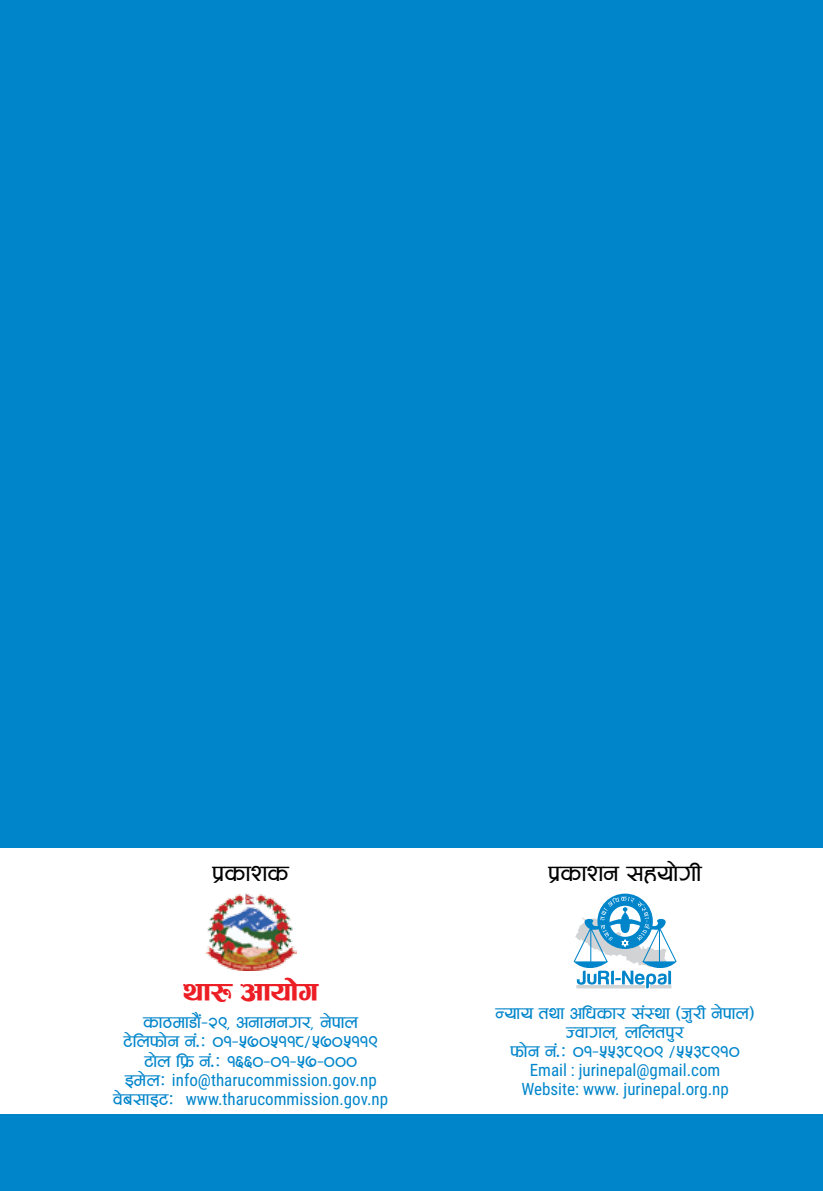
<style>
.page{position:relative;width:823px;height:1191px;background:#fff}
.page>*{position:absolute;margin:0;border:0;box-sizing:border-box;transform-origin:0 0}
.t1{font:34px "Ganess";color:#ed1d24}
.t2{font:29.4px "Aakriti CK";color:#000}
.t3{font:22px/19px "Aakriti CK";color:#0085cb;text-align:center}
.t4{font:17px/19px "Roboto Condensed";color:#0085cb;text-align:center}
.s1{font-family:"Aakriti CK";font-size:22px}
</style>
<div class="page">
<div style="left:0;top:0;width:822px;height:1191px;background:#0085cb"></div>
<div style="left:0;top:848px;width:822px;height:266px;background:#fff"></div>
<svg style="left:573px;top:893px;width:103px;height:95px"></svg>
<img style="left:205px;top:893px;width:91px;height:77px">
<svg style="left:822px;top:312px;width:1px;height:16px"></svg>
<h2 class="t2" style="left:212px;top:857px;width:78px">k|sfzs</h2>
<h2 class="t2" style="left:548px;top:857px;width:155px">k|sfzg ;xof]uL</h2>
<h1 class="t1" style="left:183px;top:976px;width:137px">yf? cfof]u</h1>
<p class="t3" style="left:123px;top:1012px;width:256px">sf7df8f}+–@(, cgfdgu/, g]kfn<br>6]lnkmf]g g+=M )!–%&amp;)%!!*÷%&amp;)%!!(<br>6f]n lk|m g+=M !^^)–)!–%&amp;–)))</p>
<p class="t4" style="left:113px;top:1069px;width:276px"><span class="s1">Od]nM</span> info@tharucommission.gov.np <span class="s1">j]a;fO6M</span> www.tharucommission.gov.np</p>
<p class="t3" style="left:495px;top:1002px;width:261px">Gofo tyf clwsf/ ;+:yf -h'/L g]kfn_<br>Hjfun, nlntk'/<br>kmf]g g+=M )!–%%#*()( ÷%%#*(!)</p>
<p class="t4" style="left:521px;top:1059px;width:209px">Email : jurinepal@gmail.com<br>Website: www. jurinepal.org.np</p>
</div>
